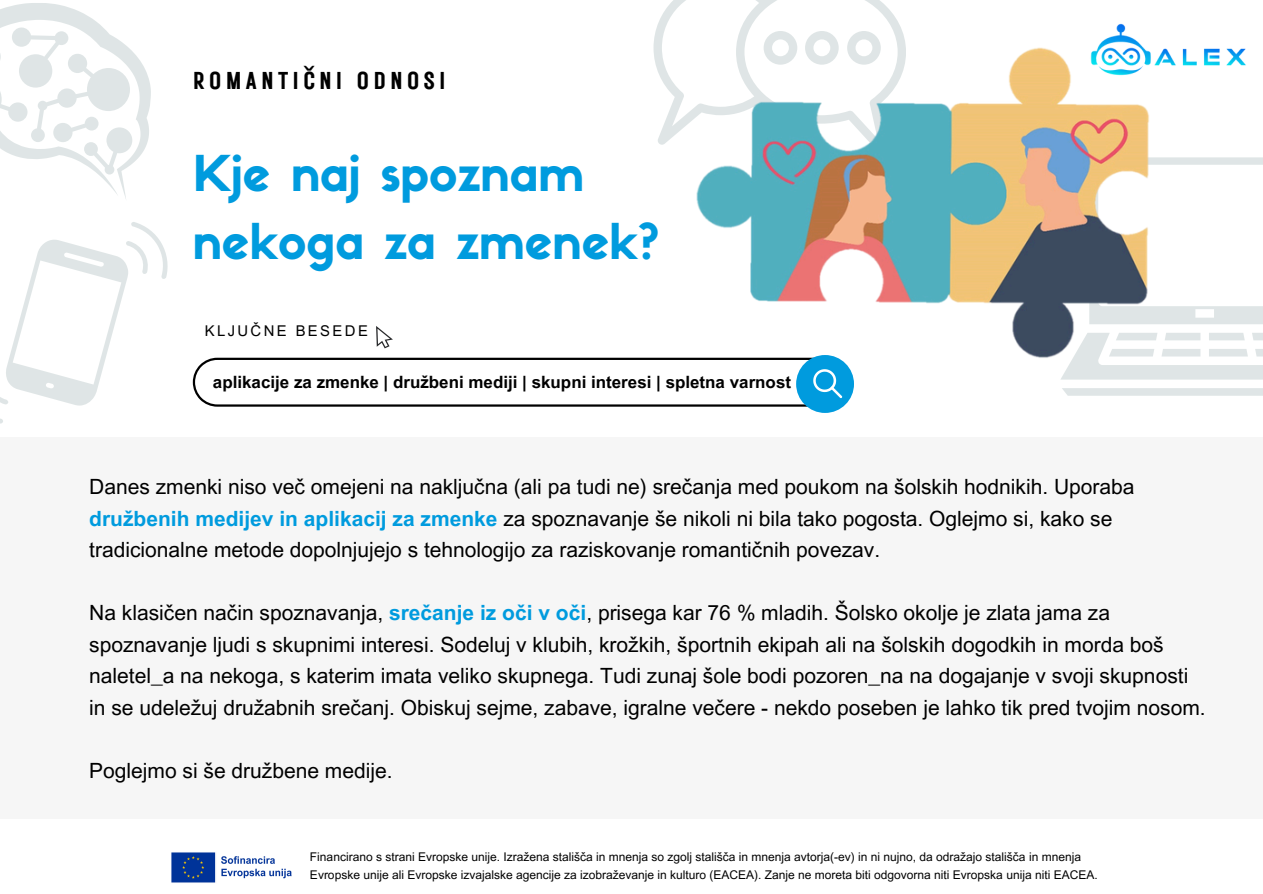
<style>
.page{position:relative;width:1263px;height:894px;background:#fff}
.page>*{position:absolute;margin:0;border:0;box-sizing:border-box;transform-origin:0 0}
.t1{font:48.45px/67.5px "Sifonn Basic";color:#009bde}
.t2{font:24.45px "Rustic Printed";letter-spacing:.16em;color:#000}
.t3{font:21px/31.5px "Arial MT Pro";color:#000}
.t4{font:700 16.95px "Arial MT Pro";color:#000}
.t5{font:14.85px "Arial MT Pro";letter-spacing:.16em;color:#000}
.t6{font:12px/18px "Arial MT Pro";color:#000}
.s1{font-weight:700;color:#009bde}
</style>
<div class="page">
<svg style="left:1062px;top:388px;width:201px;height:7px"></svg>
<svg style="left:1061px;top:333px;width:202px;height:46px"></svg>
<svg style="left:1193px;top:157px;width:70px;height:167px"></svg>
<svg style="left:0;top:3px;width:151px;height:196px"></svg>
<svg style="left:0;top:222px;width:168px;height:201px"></svg>
<div style="left:0;top:437px;width:1263px;height:381px;background:#f6f6f6"></div>
<svg style="left:653px;top:0;width:247px;height:145px"></svg>
<img style="left:1118px;top:23px;width:128px;height:43px">
<img style="left:664px;top:25px;width:529px;height:353px">
<div style="left:796px;top:355px;width:58px;height:58px;background:#009bde;border-radius:50%"></div>
<svg style="left:193px;top:357px;width:651px;height:49px"></svg>
<svg style="left:376px;top:326px;width:17px;height:22px"></svg>
<img style="left:171px;top:852px;width:121px;height:31px">
<h2 class="t2" style="left:193px;top:63px;width:254px">ROMANTIČNI ODNOSI</h2>
<p class="t1" style="left:193px;top:145px;width:468px">Kje naj spoznam nekoga za zmenek?</p>
<h1 class="t5" style="left:205px;top:325px;width:165px">KLJUČNE BESEDE</h1>
<p class="t4" style="left:213px;top:375px;width:580px">aplikacije za zmenke | družbeni mediji | skupni interesi | spletna varnost</p>
<p class="t3" style="left:89px;top:473px;width:1047px">Danes zmenki niso več omejeni na naključna (ali pa tudi ne) srečanja med poukom na šolskih hodnikih. Uporaba <span class="s1">družbenih medijev in aplikacij za zmenke</span> za spoznavanje še nikoli ni bila tako pogosta. Oglejmo si, kako se tradicionalne metode dopolnjujejo s tehnologijo za raziskovanje romantičnih povezav.</p>
<p class="t3" style="left:89px;top:599px;width:1118px">Na klasičen način spoznavanja, <span class="s1">srečanje iz oči v oči</span>, prisega kar 76 % mladih. Šolsko okolje je zlata jama za spoznavanje ljudi s skupnimi interesi. Sodeluj v klubih, krožkih, športnih ekipah ali na šolskih dogodkih in morda boš naletel_a na nekoga, s katerim imata veliko skupnega. Tudi zunaj šole bodi pozoren_na na dogajanje v svoji skupnosti in se udeležuj družabnih srečanj. Obiskuj sejme, zabave, igralne večere - nekdo poseben je lahko tik pred tvojim nosom.</p>
<p class="t3" style="left:89px;top:757px;width:305px">Poglejmo si še družbene medije.</p>
<p class="t6" style="left:310px;top:848px;width:789px">Financirano s strani Evropske unije. Izražena stališča in mnenja so zgolj stališča in mnenja avtorja(-ev) in ni nujno, da odražajo stališča in mnenja<br>Evropske unije ali Evropske izvajalske agencije za izobraževanje in kulturo (EACEA). Zanje ne moreta biti odgovorna niti Evropska unija niti EACEA.</p>
</div>
